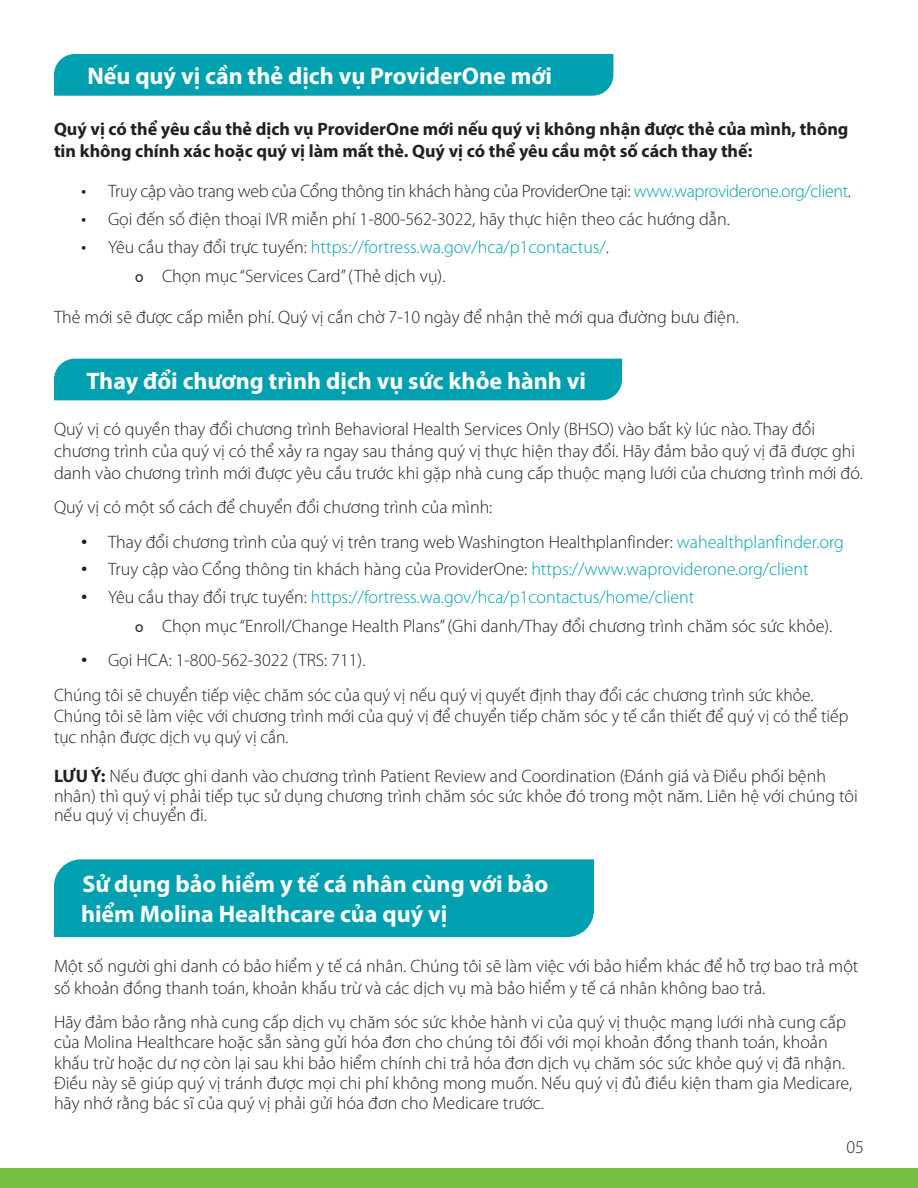
<style>
.page{position:relative;width:918px;height:1188px;background:#fff}
.page>*{position:absolute;margin:0;border:0;box-sizing:border-box;transform-origin:0 0}
.t1{font:700 24px/30px "Myriad Pro";color:#fff}
.t2{font:300 18px/20.4px "Myriad Pro";color:#231f20}
.t3{font:700 18px/21.6px "Myriad Pro";color:#231f20}
.t4{font:300 18px "Myriad Pro";color:#00a0b0}
.t5{font:300 18px "Myriad Pro";letter-spacing:-.02em;color:#231f20}
.s1{font-family:"Arial";font-weight:400;font-size:15px}
.s2{color:#00a0b0}
.s3{font-family:"Arial";font-weight:400;font-size:15px;color:#231f20}
.s4{color:#231f20}
.s5{font-family:"Arial";font-weight:400}
.s6{font-family:"Arial";font-weight:400;color:#231f20}
.s7{font-weight:700}
</style>
<div class="page">
<div style="left:0;top:1168px;width:918px;height:20px;background:#75bd43"></div>
<div style="left:54px;top:54px;width:559px;height:42px;background:#00a0b0"></div>
<div style="left:54px;top:359px;width:568px;height:41px;background:#00a0b0"></div>
<div style="left:54px;top:859px;width:540px;height:78px;background:#00a0b0"></div>
<h2 class="t1" style="left:87px;top:60px;width:466px">Nếu quý vị cần thẻ dịch vụ ProviderOne mới</h2>
<p class="t3" style="left:54px;top:118px;width:796px">Quý vị có thể yêu cầu thẻ dịch vụ ProviderOne mới nếu quý vị không nhận được thẻ của mình, thông tin không chính xác hoặc quý vị làm mất thẻ. Quý vị có thể yêu cầu một số cách thay thế:</p>
<p class="t5" style="left:81px;top:180px;width:772px"><span class="s1">•</span> Truy cập vào trang web của Cổng thông tin khách hàng của ProviderOne tại: <span class="s2">www.waproviderone.org/client</span>.</p>
<p class="t2" style="left:81px;top:208px;width:650px"><span class="s1">•</span> Gọi đến số điện thoại IVR miễn phí 1-800-562-3022, hãy thực hiện theo các hướng dẫn.</p>
<p class="t4" style="left:81px;top:236px;width:530px"><span class="s3">•</span> <span class="s4">Yêu cầu thay đổi trực tuyến:</span> https://fortress.wa.gov/hca/p1contactus/<span class="s4">.</span></p>
<p class="t2" style="left:135px;top:265px;width:312px"><span class="s1">o</span> Chọn mục “Services Card” (Thẻ dịch vụ).</p>
<p class="t2" style="left:54px;top:307px;width:686px">Thẻ mới sẽ được cấp miễn phí. Quý vị cần chờ 7-10 ngày để nhận thẻ mới qua đường bưu điện.</p>
<h2 class="t1" style="left:86px;top:365px;width:501px">Thay đổi chương trình dịch vụ sức khỏe hành vi</h2>
<p class="t2" style="left:54px;top:418px;width:810px;line-height:21.6px">Quý vị có quyền thay đổi chương trình Behavioral Health Services Only (BHSO) vào bất kỳ lúc nào. Thay đổi chương trình của quý vị có thể xảy ra ngay sau tháng quý vị thực hiện thay đổi. Hãy đảm bảo quý vị đã được ghi danh vào chương trình mới được yêu cầu trước khi gặp nhà cung cấp thuộc mạng lưới của chương trình mới đó.</p>
<p class="t2" style="left:54px;top:497px;width:440px">Quý vị có một số cách để chuyển đổi chương trình của mình:</p>
<p class="t2" style="left:81px;top:531px;width:765px"><span class="s5">•</span> Thay đổi chương trình của quý vị trên trang web Washington Healthplanfinder: <span class="s2">wahealthplanfinder.org</span></p>
<p class="t2" style="left:81px;top:559px;width:729px"><span class="s5">•</span> Truy cập vào Cổng thông tin khách hàng của ProviderOne: <span class="s2">https://www.waproviderone.org/client</span></p>
<p class="t4" style="left:81px;top:586px;width:615px"><span class="s6">•</span> <span class="s4">Yêu cầu thay đổi trực tuyến:</span> https://fortress.wa.gov/hca/p1contactus/home/client</p>
<p class="t2" style="left:135px;top:615px;width:699px"><span class="s1">o</span> Chọn mục “Enroll/Change Health Plans” (Ghi danh/Thay đổi chương trình chăm sóc sức khỏe).</p>
<p class="t2" style="left:81px;top:650px;width:286px"><span class="s5">•</span> Gọi HCA: 1-800-562-3022 (TRS: 711).</p>
<p class="t2" style="left:54px;top:684px;width:796px;line-height:21px">Chúng tôi sẽ chuyển tiếp việc chăm sóc của quý vị nếu quý vị quyết định thay đổi các chương trình sức khỏe.<br>Chúng tôi sẽ làm việc với chương trình mới của quý vị để chuyển tiếp chăm sóc y tế cần thiết để quý vị có thể tiếp tục nhận được dịch vụ quý vị cần.</p>
<p class="t2" style="left:54px;top:766px;width:805px;line-height:19.4px"><span class="s7">LƯU Ý:</span> Nếu được ghi danh vào chương trình Patient Review and Coordination (Đánh giá và Điều phối bệnh nhân) thì quý vị phải tiếp tục sử dụng chương trình chăm sóc sức khỏe đó trong một năm. Liên hệ với chúng tôi nếu quý vị chuyển đi.</p>
<h2 class="t1" style="left:81px;top:868px;width:469px">Sử dụng bảo hiểm y tế cá nhân cùng với bảo hiểm Molina Healthcare của quý vị</h2>
<p class="t2" style="left:54px;top:955px;width:806px;line-height:21.6px">Một số người ghi danh có bảo hiểm y tế cá nhân. Chúng tôi sẽ làm việc với bảo hiểm khác để hỗ trợ bao trả một số khoản đồng thanh toán, khoản khấu trừ và các dịch vụ mà bảo hiểm y tế cá nhân không bao trả.</p>
<p class="t2" style="left:54px;top:1011px;width:800px">Hãy đảm bảo rằng nhà cung cấp dịch vụ chăm sóc sức khỏe hành vi của quý vị thuộc mạng lưới nhà cung cấp của Molina Healthcare hoặc sẵn sàng gửi hóa đơn cho chúng tôi đối với mọi khoản đồng thanh toán, khoản khấu trừ hoặc dư nợ còn lại sau khi bảo hiểm chính chi trả hóa đơn dịch vụ chăm sóc sức khỏe quý vị đã nhận.<br>Điều này sẽ giúp quý vị tránh được mọi chi phí không mong muốn. Nếu quý vị đủ điều kiện tham gia Medicare, hãy nhớ rằng bác sĩ của quý vị phải gửi hóa đơn cho Medicare trước.</p>
<p class="t2" style="left:846px;top:1137px;width:19px">05</p>
</div>
